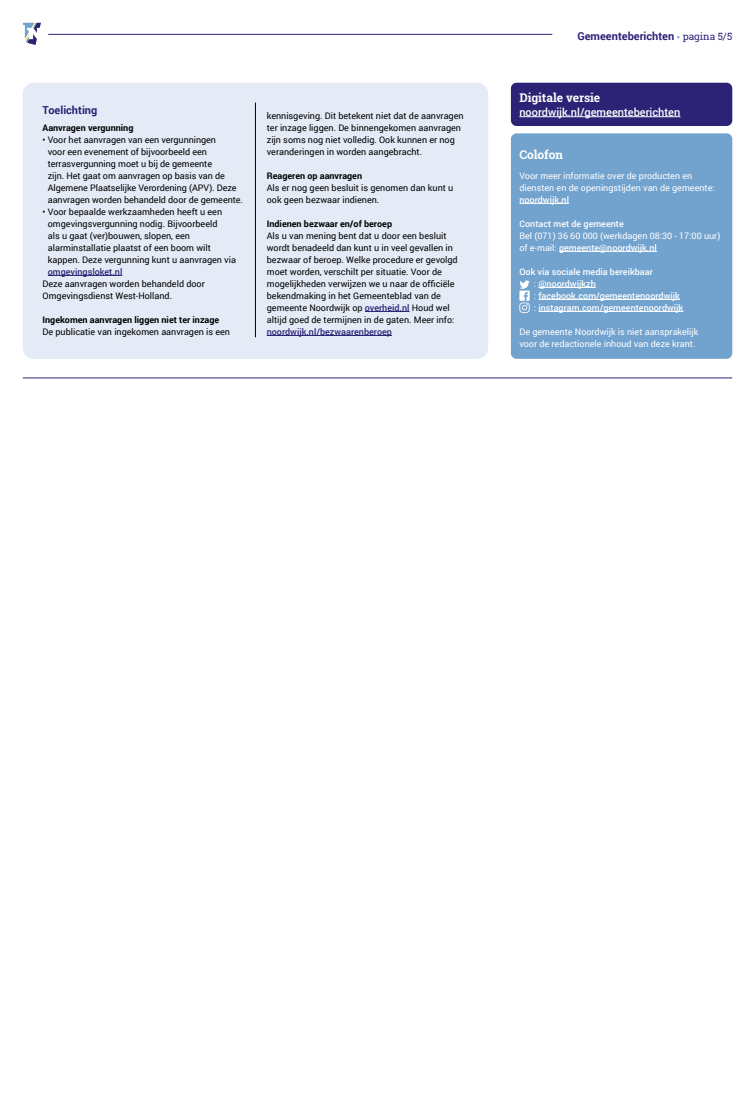
<style>
.page{position:relative;width:755px;height:1106px;background:#fff}
.page>*{position:absolute;margin:0;border:0;box-sizing:border-box;transform-origin:0 0}
._16__Kopje_Colofon{font:700 12px "Roboto Slab";letter-spacing:-.005em;color:#fff}
._07_Kopje_Alinea_11p{font:700 11px "Roboto";color:#2c2276}
.t1{font:500 11px "Roboto";color:#fff}
._02_Body_Tekst-Plain{font:9px/12px "Roboto";color:#000}
._03__Body_Tekst-Insp{font:9px "Roboto";color:#fff}
._03__Body_Tekst-Insp-2{font:500 9px "Roboto";color:#fff}
._12_Tussenkopje_9pt{font:700 9px "Roboto";color:#000}
._17__Body_Tekst_Colo{font:9px/12px "Roboto";color:#fff}
._18__Kopje_Tekst_Col{font:500 9px "Roboto";color:#fff}
.s1{font-family:"Roboto Slab";font-weight:400;font-size:10px}
.s2{font-weight:500;color:#2c2276}
.s3{font-family:"Roboto Regular 2"}
.s4{font-weight:500}
.s5{font-weight:400}
</style>
<div class="page">
<div style="left:510px;top:133px;width:221px;height:226px;background:#72a2ce;border-radius:6px"></div>
<hr style="left:519px;top:203px;width:49px;height:1px;background:#fff">
<hr style="left:558px;top:251px;width:98px;height:1px;background:#fff">
<hr style="left:538px;top:287px;width:57px;height:1px;background:#fff">
<hr style="left:538px;top:299px;width:141px;height:1px;background:#fff">
<hr style="left:538px;top:311px;width:145px;height:1px;background:#fff">
<svg style="left:519px;top:280px;width:10px;height:33px"></svg>
<div style="left:510px;top:83px;width:221px;height:43px;background:#2c2276;border-radius:6px"></div>
<hr style="left:519px;top:116px;width:161px;height:1px;background:#fff">
<div style="left:23px;top:83px;width:465px;height:276px;background:#e4ebf6;border-radius:11px"></div>
<hr style="left:48px;top:275px;width:74px;height:1px;background:#2c2276">
<hr style="left:364px;top:311px;width:45px;height:1px;background:#2c2276">
<hr style="left:266px;top:335px;width:126px;height:1px;background:#2c2276">
<hr style="left:255px;top:103px;width:1px;height:234px;background:#000">
<hr style="left:49px;top:34px;width:502px;height:1px;background:#2c2276">
<svg style="left:23px;top:23px;width:18px;height:22px"></svg>
<hr style="left:23px;top:377px;width:708px;height:1px;background:#2c2276">
<p class="_07_Kopje_Alinea_11p" style="left:577px;top:28px;width:156px">Gemeenteberichten <sub>•</sub> <span class="s1">pagina 5/5</span></p>
<p class="_16__Kopje_Colofon" style="left:519px;top:89px;width:82px">Digitale versie</p>
<p class="_07_Kopje_Alinea_11p" style="left:43px;top:102px;width:56px">Toelichting</p>
<p class="t1" style="left:519px;top:104px;width:162px">noordwijk.nl/gemeenteberichten</p>
<p class="_12_Tussenkopje_9pt" style="left:43px;top:121px;width:92px">Aanvragen vergunning</p>
<p class="_02_Body_Tekst-Plain" style="left:48px;top:133px;width:196px;text-indent:-5px">• Voor het aanvragen van een vergunningen<br>voor een evenement of bijvoorbeeld een terrasvergunning moet u bij de gemeente<br>zijn. Het gaat om aanvragen op basis van de Algemene Plaatselijke Verordening (APV). Deze aanvragen worden behandeld door de gemeente.</p>
<p class="_02_Body_Tekst-Plain" style="left:48px;top:205px;width:189px;text-indent:-5px">• Voor bepaalde werkzaamheden heeft u een omgevingsvergunning nodig. Bijvoorbeeld<br>als u gaat (ver)bouwen, slopen, een alarminstallatie plaatst of een boom wilt kappen. Deze vergunning kunt u aanvragen via <span class="s2">omgevingsloket.nl</span></p>
<p class="_02_Body_Tekst-Plain" style="left:43px;top:277px;width:164px">Deze aanvragen worden behandeld door<br>Omgevingsdienst West-Holland.</p>
<p class="_12_Tussenkopje_9pt" style="left:43px;top:313px;width:178px">Ingekomen aanvragen liggen niet ter inzage</p>
<p class="_02_Body_Tekst-Plain" style="left:43px;top:325px;width:189px">De publicatie van ingekomen aanvragen is een</p>
<p class="_02_Body_Tekst-Plain" style="left:266px;top:109px;width:198px">kennisgeving. Dit betekent niet dat de aanvragen ter inzage liggen. De binnengekomen aanvragen zijn soms nog niet volledig. Ook kunnen er nog veranderingen in worden aangebracht.</p>
<p class="_12_Tussenkopje_9pt" style="left:266px;top:169px;width:97px">Reageren op aanvragen</p>
<p class="_02_Body_Tekst-Plain" style="left:266px;top:181px;width:188px">Als er nog geen besluit is genomen dan kunt u ook geen bezwaar indienen.</p>
<p class="_12_Tussenkopje_9pt" style="left:266px;top:217px;width:127px">Indienen bezwaar en/of beroep</p>
<p class="_02_Body_Tekst-Plain" style="left:266px;top:229px;width:192px">Als u van mening bent dat u door een besluit wordt benadeeld dan kunt u in veel gevallen in bezwaar of beroep. Welke procedure er gevolgd moet worden, verschilt per situatie. Voor de <span class="s3">mogelijkheden verwijzen we u naar de officiële </span>bekendmaking in het Gemeenteblad van de gemeente Noordwijk op <span class="s2">overheid.nl</span> Houd wel altijd goed de termijnen in de gaten. Meer info: <span class="s2">noordwijk.nl/bezwaarenberoep</span></p>
<p class="_16__Kopje_Colofon" style="left:519px;top:146px;width:45px">Colofon</p>
<p class="_17__Body_Tekst_Colo" style="left:519px;top:169px;width:174px">Voor meer informatie over de producten en</p>
<p class="_17__Body_Tekst_Colo" style="left:519px;top:181px;width:197px">diensten en de openingstijden van de gemeente: <span class="s4">noordwijk.nl</span></p>
<p class="_18__Kopje_Tekst_Col" style="left:519px;top:217px;width:106px">Contact met de gemeente</p>
<p class="_03__Body_Tekst-Insp" style="left:519px;top:229px;width:202px">Bel (071) 36 60 000 (werkdagen 08:30 - 17:00 uur)</p>
<p class="_03__Body_Tekst-Insp-2" style="left:519px;top:241px;width:139px"><span class="s5">of e-mail:</span> gemeente@noordwijk.nl</p>
<p class="_18__Kopje_Tekst_Col" style="left:519px;top:265px;width:135px">Ook via sociale media bereikbaar</p>
<p class="_03__Body_Tekst-Insp-2" style="left:533px;top:277px;width:63px"><span class="s5">:</span> @noordwijkzh</p>
<p class="_03__Body_Tekst-Insp-2" style="left:533px;top:289px;width:147px"><span class="s5">:</span> facebook.com/gemeentenoordwijk</p>
<p class="_03__Body_Tekst-Insp-2" style="left:533px;top:301px;width:151px"><span class="s5">:</span> instagram.com/gemeentenoordwijk</p>
<p class="_03__Body_Tekst-Insp" style="left:519px;top:325px;width:180px">De gemeente Noordwijk is niet aansprakelijk</p>
<p class="_03__Body_Tekst-Insp" style="left:519px;top:337px;width:177px">voor de redactionele inhoud van deze krant.</p>
</div>
